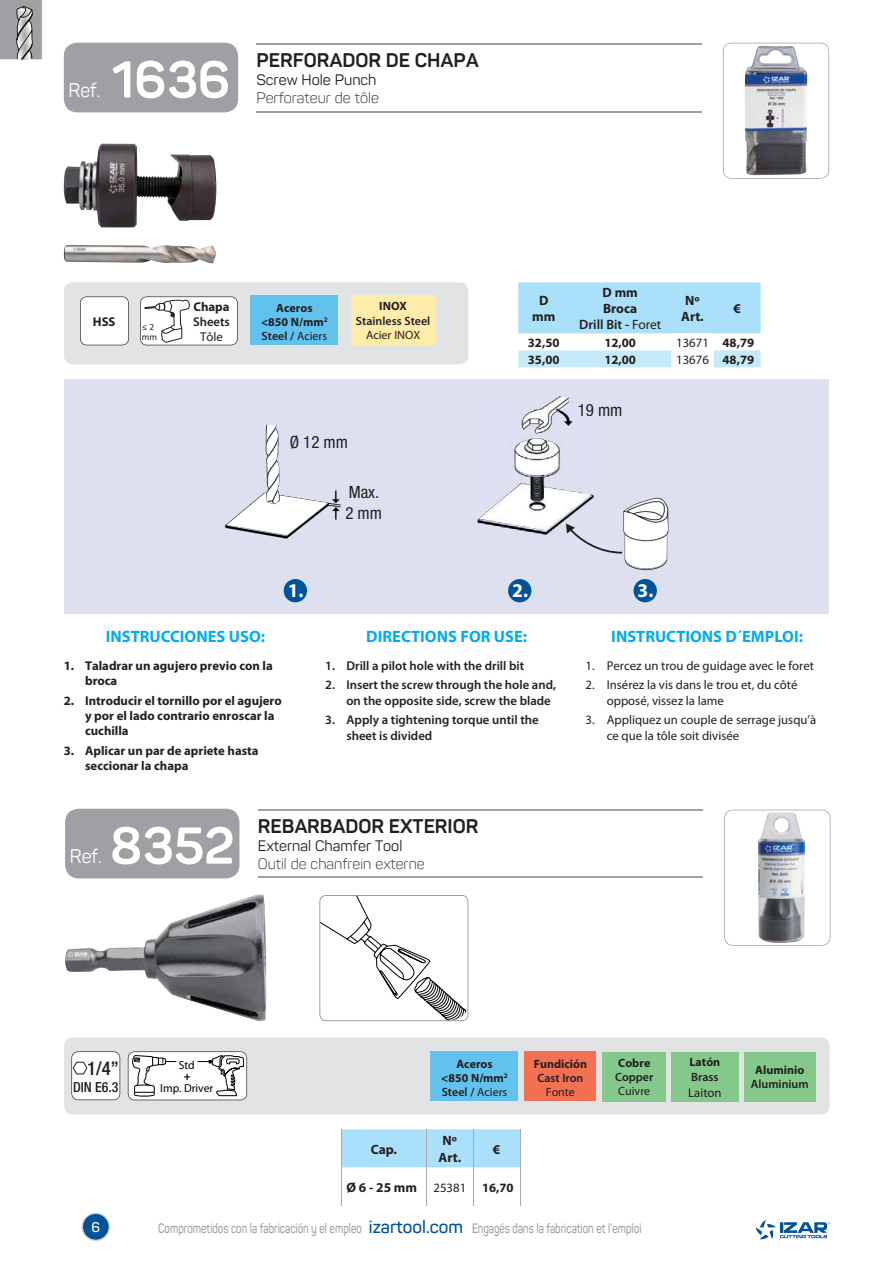
<style>
.page{position:relative;width:893px;height:1263px;background:#fff}
.page>*{position:absolute;margin:0;border:0;box-sizing:border-box;transform-origin:0 0}
.t1{font:700 51px "Panton";color:#fff}
.t2{font:700 19.5px "Panton";color:#231f20}
.t3{font:19.5px "Panton";color:#fff;scale:.95 1}
.t4{font:700 19.5px "Myriad Pro";color:#fff}
.t5{font:500 condensed 18.9px "Helvetica Neue";color:#231f20}
.t6{font:condensed 16.95px/20.2px "Helvetica Neue";color:#231f20}
.t7{font:700 16.5px "Myriad Pro";color:#00adef}
.t8{font:300 15px "Panton";color:#231f20}
.t9{font:15px "Panton";color:#231f20}
.t10{font:500 condensed 13.95px "Helvetica Neue";color:#231f20}
.t11{font:600 13.8px "Panton";color:#fff}
.t12{font:600 13.5px "Panton";color:#a0a0a4;scale:.75 1}
.t13{font:700 13.5px/16.2px "Myriad Pro";color:#231f20}
.t14{font:600 13.5px/16.2px "Myriad Pro";color:#231f20;text-align:center}
.t15{font:700 12.75px/15.3px "Myriad Pro";color:#231f20}
.t16{font:12.75px/15.3px "Myriad Pro";color:#231f20}
.t17{font:600 12.75px/15.3px "Myriad Pro";color:#231f20}
.t18{font:700 12px/14.4px "Myriad Pro";color:#231f20;text-align:center}
.t19{font:600 12px "Myriad Pro";color:#231f20}
.t20{font:12px "Myriad Pro";color:#231f20}
.t21{font:11.55px "Myriad Pro";color:#000}
.t22{font:700 11.55px "Myriad Pro";color:#000}
.t23{font:9.15px/9.1px "Myriad Pro";color:#231f20}
.s1{font-weight:600}
.s2{font-weight:400}
.s3{font-weight:700}
.s4{font-weight:400;font-size:12.75px}
.s5{font-size:12.75px}
.s6{font-size:17.7px;color:#00539b}
</style>
<div class="page">
<svg style="left:756px;top:1220px;width:74px;height:19px"></svg>
<svg style="left:82px;top:1212px;width:28px;height:29px"></svg>
<svg style="left:723px;top:43px;width:106px;height:136px"></svg>
<div style="left:64px;top:43px;width:174px;height:69px;background:#a0a0a4;border-radius:13px"></div>
<hr style="left:256px;top:111px;width:446px;height:1px;background:#a0a0a4">
<hr style="left:256px;top:43px;width:446px;height:1px;background:#a0a0a4">
<img style="left:64px;top:144px;width:152px;height:83px">
<img style="left:64px;top:245px;width:76px;height:18px">
<img style="left:745px;top:45px;width:62px;height:130px">
<div style="left:64px;top:282px;width:404px;height:82px;background:#e2e3e4;border-radius:9px"></div>
<svg style="left:80px;top:296px;width:49px;height:49px"></svg>
<div style="left:251px;top:295px;width:87px;height:50px;background:#61c2ee"></div>
<div style="left:351px;top:295px;width:84px;height:50px;background:#ffeca9"></div>
<div style="left:64px;top:379px;width:765px;height:235px;background:#dce0ef"></div>
<svg style="left:140px;top:212px;width:188px;height:153px"></svg>
<img style="left:224px;top:429px;width:116px;height:110px">
<img style="left:266px;top:425px;width:13px;height:68px">
<img style="left:227px;top:493px;width:101px;height:43px">
<img style="left:636px;top:508px;width:33px;height:63px">
<svg style="left:478px;top:396px;width:190px;height:173px"></svg>
<div style="left:284px;top:579px;width:23px;height:23px;background:#00539b;border-radius:50%"></div>
<div style="left:508px;top:579px;width:23px;height:23px;background:#00539b;border-radius:50%"></div>
<div style="left:633px;top:579px;width:24px;height:23px;background:#00539b;border-radius:50%"></div>
<svg style="left:518px;top:282px;width:243px;height:85px"></svg>
<svg style="left:724px;top:810px;width:106px;height:136px"></svg>
<div style="left:342px;top:1129px;width:178px;height:39px;background:#aae0fa"></div>
<hr style="left:341px;top:1129px;width:1px;height:38px;background:#a7a9ac">
<hr style="left:426px;top:1129px;width:1px;height:38px;background:#a7a9ac">
<hr style="left:473px;top:1129px;width:1px;height:38px;background:#a7a9ac">
<hr style="left:520px;top:1129px;width:1px;height:38px;background:#a7a9ac">
<hr style="left:341px;top:1167px;width:1px;height:39px;background:#a7a9ac">
<hr style="left:426px;top:1167px;width:1px;height:39px;background:#a7a9ac">
<hr style="left:473px;top:1167px;width:1px;height:39px;background:#a7a9ac">
<hr style="left:520px;top:1167px;width:1px;height:39px;background:#a7a9ac">
<hr style="left:258px;top:876px;width:445px;height:1px;background:#a0a0a4">
<hr style="left:258px;top:809px;width:445px;height:2px;background:#a0a0a4">
<div style="left:65px;top:809px;width:174px;height:69px;background:#a0a0a4;border-radius:13px"></div>
<div style="left:64px;top:1037px;width:765px;height:77px;background:#e2e3e4;border-radius:9px"></div>
<div style="left:431px;top:1051px;width:87px;height:50px;background:#61c2ee"></div>
<div style="left:525px;top:1051px;width:71px;height:50px;background:#f37052"></div>
<div style="left:744px;top:1051px;width:71px;height:50px;background:#84c88b"></div>
<div style="left:602px;top:1051px;width:64px;height:50px;background:#84c88b"></div>
<div style="left:671px;top:1051px;width:67px;height:50px;background:#84c88b"></div>
<img style="left:65px;top:894px;width:201px;height:127px">
<img style="left:758px;top:812px;width:47px;height:131px">
<svg style="left:319px;top:895px;width:149px;height:126px"></svg>
<svg style="left:71px;top:1051px;width:49px;height:49px"></svg>
<svg style="left:128px;top:1051px;width:119px;height:49px"></svg>
<svg style="left:0;top:0;width:42px;height:60px"></svg>
<h2 class="t3" style="left:69px;top:82px;width:35px">Ref.</h2>
<h1 class="t1" style="left:112px;top:59px;width:120px">1636</h1>
<h2 class="t2" style="left:256px;top:52px;width:224px">PERFORADOR DE CHAPA</h2>
<p class="t9" style="left:256px;top:74px;width:122px">Screw Hole Punch</p>
<p class="t8" style="left:256px;top:92px;width:124px">Perforateur de tôle</p>
<p class="t15" style="left:93px;top:315px;width:24px">HSS</p>
<p class="t23" style="left:142px;top:324px;width:17px">≤ 2 mm</p>
<p class="t15" style="left:193px;top:300px;width:38px">Chapa</p>
<p class="t17" style="left:193px;top:315px;width:38px">Sheets</p>
<p class="t16" style="left:200px;top:330px;width:24px">Tôle</p>
<p class="t18" style="left:261px;top:301px;width:68px">Aceros<br>&lt;850 N/mm<sup>2<br></sup><span class="s1">Steel /</span> <span class="s2">Aciers</span></p>
<p class="t18" style="left:379px;top:300px;width:29px">INOX</p>
<p class="t19" style="left:356px;top:316px;width:76px">Stainless Steel</p>
<p class="t20" style="left:366px;top:331px;width:56px">Acier INOX</p>
<h3 class="t6" style="left:290px;top:433px;width:60px">Ø 12 mm</h3>
<h3 class="t6" style="left:345px;top:484px;width:38px">Max.<br>2 mm</h3>
<p class="t13" style="left:532px;top:293px;width:25px;text-align:center">D mm</p>
<p class="t14" style="left:579px;top:285px;width:84px"><span class="s3">D mm<br>Broca<br></span>Drill Bit - <span class="s2">Foret</span></p>
<p class="t13" style="left:681px;top:293px;width:24px">Nº<br>Art.</p>
<p class="t13" style="left:733px;top:301px;width:9px">€</p>
<p class="t15" style="left:528px;top:336px;width:33px">32,50</p>
<p class="t15" style="left:604px;top:336px;width:33px">12,00</p>
<p class="t16" style="left:676px;top:336px;width:80px">13671 <span class="s3">48,79</span></p>
<p class="t15" style="left:528px;top:353px;width:33px">35,00</p>
<p class="t15" style="left:604px;top:353px;width:33px">12,00</p>
<p class="t16" style="left:676px;top:353px;width:80px">13676 <span class="s3">48,79</span></p>
<h3 class="t6" style="left:578px;top:401px;width:46px">19 mm</h3>
<h2 class="t4" style="left:288px;top:583px;width:17px">1.</h2>
<h2 class="t4" style="left:512px;top:583px;width:17px">2.</h2>
<h2 class="t4" style="left:638px;top:583px;width:17px">3.</h2>
<p class="t7" style="left:106px;top:630px;width:161px">INSTRUCCIONES USO:</p>
<p class="t15" style="left:85px;top:659px;width:189px;text-indent:-21px">1. Taladrar un agujero previo con la broca</p>
<p class="t15" style="left:85px;top:694px;width:198px;text-indent:-21px">2. Introducir el tornillo por el agujero y por el lado contrario enroscar la cuchilla</p>
<p class="t15" style="left:85px;top:744px;width:175px;text-indent:-21px">3. Aplicar un par de apriete hasta seccionar la chapa</p>
<p class="t7" style="left:366px;top:630px;width:162px">DIRECTIONS FOR USE:</p>
<p class="t17" style="left:325px;top:659px;width:201px">1. Drill a pilot hole with the drill bit</p>
<p class="t17" style="left:346px;top:678px;width:211px;text-indent:-21px">2. Insert the screw through the hole and, on the opposite side, screw the blade</p>
<p class="t17" style="left:346px;top:713px;width:194px;text-indent:-21px">3. Apply a tightening torque until the sheet is divided</p>
<h2 class="t3" style="left:70px;top:848px;width:35px">Ref.</h2>
<h1 class="t1" style="left:110px;top:825px;width:126px">8352</h1>
<h2 class="t2" style="left:258px;top:818px;width:222px">REBARBADOR EXTERIOR</h2>
<p class="t9" style="left:258px;top:840px;width:146px">External Chamfer Tool</p>
<p class="t8" style="left:258px;top:858px;width:169px">Outil de chanfrein externe</p>
<p class="t7" style="left:611px;top:630px;width:193px">INSTRUCTIONS D´EMPLOI:</p>
<p class="t16" style="left:585px;top:659px;width:230px">1. Percez un trou de guidage avec le foret</p>
<p class="t16" style="left:607px;top:678px;width:192px;text-indent:-21px">2. Insérez la vis dans le trou et, du côté opposé, vissez la lame</p>
<p class="t16" style="left:607px;top:713px;width:211px;text-indent:-21px">3. Appliquez un couple de serrage jusqu’à ce que la tôle soit divisée</p>
<h3 class="t5" style="left:87px;top:1061px;width:33px">1/4”</h3>
<p class="t10" style="left:73px;top:1081px;width:47px">DIN E6.3</p>
<p class="t21" style="left:160px;top:1084px;width:55px">Imp. Driver</p>
<p class="t21" style="left:179px;top:1061px;width:18px">Std</p>
<p class="t22" style="left:184px;top:1071px;width:8px">+</p>
<p class="t18" style="left:441px;top:1057px;width:68px">Aceros<br>&lt;850 N/mm<sup>2<br></sup><span class="s1">Steel /</span> <span class="s2">Aciers</span></p>
<p class="t18" style="left:534px;top:1057px;width:55px">Fundición</p>
<p class="t19" style="left:537px;top:1073px;width:48px">Cast Iron</p>
<p class="t20" style="left:546px;top:1088px;width:31px">Fonte</p>
<p class="t13" style="left:371px;top:1142px;width:28px">Cap.</p>
<p class="t13" style="left:439px;top:1134px;width:24px">Nº<br>Art.</p>
<p class="t13" style="left:493px;top:1142px;width:9px">€</p>
<p class="t13" style="left:347px;top:1180px;width:169px">Ø 6 - 25 mm <span class="s4">25381</span> <span class="s5">16,70</span></p>
<p class="t18" style="left:618px;top:1056px;width:34px">Cobre</p>
<p class="t19" style="left:615px;top:1072px;width:40px">Copper</p>
<p class="t20" style="left:618px;top:1087px;width:34px">Cuivre</p>
<p class="t11" style="left:92px;top:1222px;width:10px">6</p>
<p class="t12" style="left:158px;top:1222px;width:646px">Comprometidos con la fabricación y el empleo <span class="s6">izartool.com</span> Engagés dans la fabrication et l’emploi</p>
<p class="t18" style="left:689px;top:1056px;width:32px">Latón</p>
<p class="t19" style="left:691px;top:1072px;width:29px">Brass</p>
<p class="t16" style="left:688px;top:1085px;width:35px">Laiton</p>
<p class="t18" style="left:755px;top:1063px;width:51px">Aluminio</p>
<p class="t19" style="left:751px;top:1079px;width:59px">Aluminium</p>
</div>
